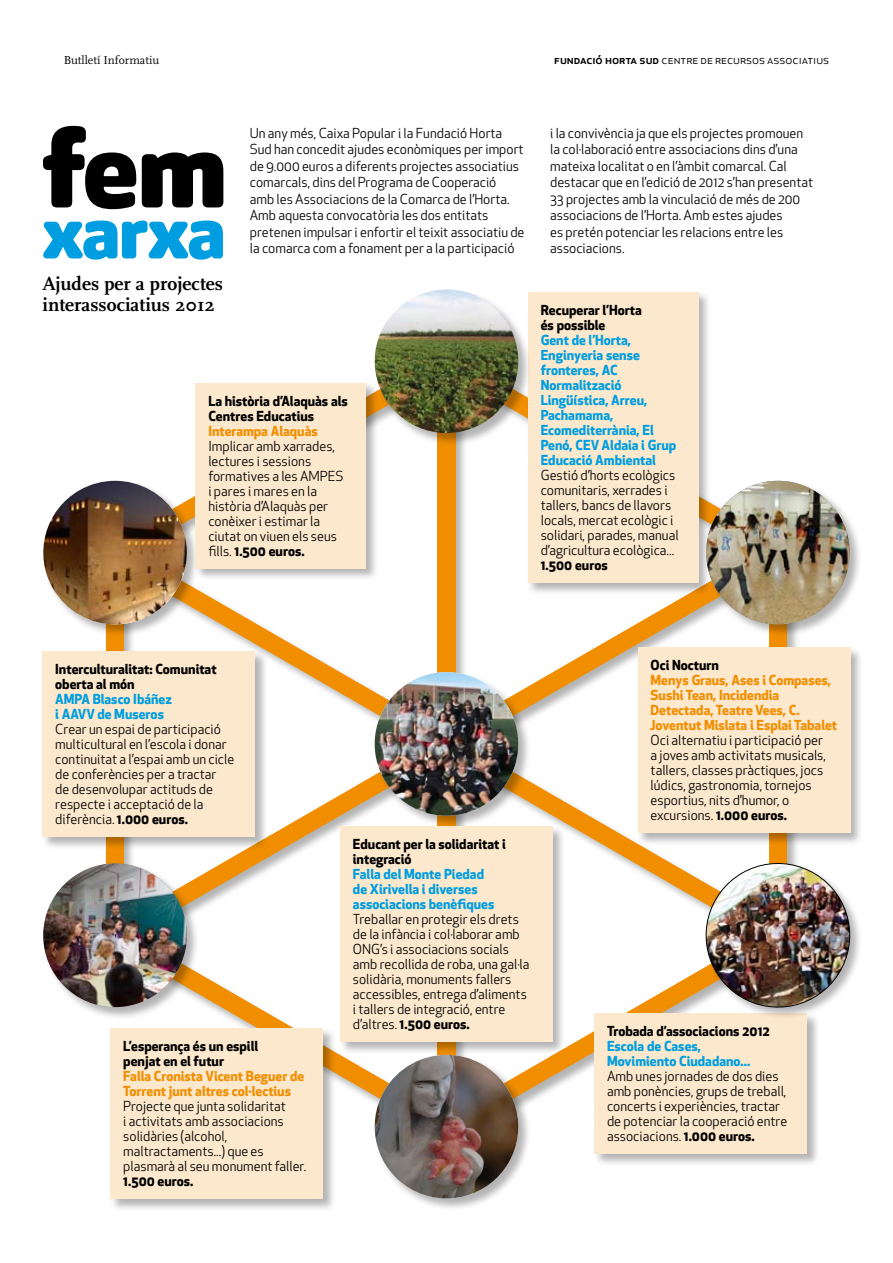
<style>
.page{position:relative;width:893px;height:1263px;background:#fff}
.page>*{position:absolute;margin:0;border:0;box-sizing:border-box;transform-origin:0 0}
.t1{font:800 106.5px "Apex Rounded";color:#000}
.t2{font:800 73.5px "Apex Rounded";letter-spacing:-.01em;color:#009ee0}
.t3{font:700 19.5px/21px "Scala";color:#000}
.t4{font:13.5px/15px "Apex New";color:#000}
.t5{font:700 13.5px/15px "Apex New";color:#009ee0}
.t6{font:700 13.5px/15px "Apex New";color:#000}
.t7{font:700 13.5px/15px "Apex New";color:#f18e00}
.t8{font:12px "Apex New PS Book Caps";color:#000}
.t9{font:12px "Scala";color:#000}
.s1{font-family:"Apex New PS Medium Caps"}
.s2{font-weight:700}
</style>
<div class="page">
<svg style="left:105px;top:453px;width:692px;height:645px"></svg>
<div style="left:373px;top:671px;width:165px;height:164px;background:#000;opacity:.3"></div>
<img style="left:375px;top:672px;width:143px;height:144px;border-radius:72px">
<div style="left:42px;top:862px;width:165px;height:165px;background:#000;opacity:.3"></div>
<img style="left:43px;top:863px;width:144px;height:144px;border-radius:72px">
<div style="left:373px;top:1053px;width:165px;height:165px;background:#000;opacity:.3"></div>
<svg style="left:364px;top:1061px;width:164px;height:147px"></svg>
<img style="left:375px;top:1061px;width:143px;height:138px">
<div style="left:42px;top:479px;width:165px;height:165px;background:#000;opacity:.3"></div>
<svg style="left:42px;top:471px;width:155px;height:164px"></svg>
<img style="left:42px;top:481px;width:146px;height:143px">
<div style="left:194px;top:381px;width:193px;height:207px;background:#000;opacity:.3"></div>
<div style="left:196px;top:383px;width:170px;height:185px;background:#fce8cc"></div>
<div style="left:527px;top:291px;width:190px;height:311px;background:#000;opacity:.3"></div>
<div style="left:528px;top:292px;width:170px;height:291px;background:#fce8cc"></div>
<div style="left:41px;top:650px;width:234px;height:206px;background:#000;opacity:.3"></div>
<div style="left:43px;top:651px;width:212px;height:186px;background:#fce8cc"></div>
<div style="left:109px;top:1027px;width:236px;height:191px;background:#000;opacity:.3"></div>
<div style="left:111px;top:1028px;width:212px;height:171px;background:#fce8cc"></div>
<div style="left:636px;top:646px;width:239px;height:206px;background:#000;opacity:.3"></div>
<div style="left:638px;top:647px;width:212px;height:186px;background:#fce8cc"></div>
<div style="left:593px;top:1012px;width:234px;height:161px;background:#000;opacity:.3"></div>
<div style="left:594px;top:1013px;width:213px;height:141px;background:#fce8cc"></div>
<div style="left:339px;top:825px;width:234px;height:236px;background:#000;opacity:.3"></div>
<div style="left:340px;top:826px;width:213px;height:216px;background:#fce8cc"></div>
<div style="left:373px;top:288px;width:165px;height:165px;background:#000;opacity:.3"></div>
<img style="left:375px;top:289px;width:143px;height:145px">
<div style="left:705px;top:862px;width:164px;height:165px;background:#000;opacity:.3"></div>
<img style="left:695px;top:853px;width:165px;height:165px">
<div style="left:705px;top:479px;width:164px;height:165px;background:#000;opacity:.3"></div>
<img style="left:706px;top:481px;width:144px;height:143px;border-radius:72px">
<p class="t9" style="left:64px;top:53px;width:97px">Butlletí Informatiu</p>
<p class="t8" style="left:554px;top:53px;width:276px"><span class="s1">fundació horta sud</span> centre de recursos associatius</p>
<h1 class="t1" style="left:43px;top:109px;width:185px">fem</h1>
<h2 class="t2" style="left:43px;top:191px;width:184px">xarxa</h2>
<h3 class="t3" style="left:43px;top:273px;width:182px">Ajudes per a projectes interassociatius 2012</h3>
<p class="t4" style="left:250px;top:125px;width:276px;line-height:16.5px">Un any més, Caixa Popular i la Fundació Horta Sud han concedit ajudes econòmiques per import de 9.000 euros a diferents projectes associatius comarcals, dins del Programa de Cooperació<br>amb les Associacions de la Comarca de l’Horta.<br>Amb aquesta convocatòria les dos entitats pretenen impulsar i enfortir el teixit associatiu de la comarca com a fonament per a la participació</p>
<p class="t4" style="left:550px;top:125px;width:264px;line-height:16.5px">i la convivència ja que els projectes promouen la col·laboració entre associacions dins d’una mateixa localitat o en l’àmbit comarcal. Cal destacar que en l’edició de 2012 s’han presentat 33 projectes amb la vinculació de més de 200 associacions de l’Horta. Amb estes ajudes<br>es pretén potenciar les relacions entre les associacions.</p>
<p class="t6" style="left:541px;top:302px;width:103px">Recuperar l’Horta és possible</p>
<p class="t5" style="left:541px;top:332px;width:137px">Gent de l’Horta,<br>Enginyeria sense fronteres, AC<br>Normalització<br>Lingüística, Arreu,<br>Pachamama,<br>Ecomediterrània, El<br>Penó, CEV Aldaia i Grup<br>Educació Ambiental</p>
<p class="t4" style="left:541px;top:467px;width:139px">Gestió d’horts ecològics comunitaris, xerrades i tallers, bancs de llavors locals, mercat ecològic i solidari, parades, manual d’agricultura ecològica...</p>
<p class="t6" style="left:541px;top:557px;width:68px">1.500 euros</p>
<p class="t6" style="left:208px;top:393px;width:141px">La història d’Alaquàs als<br>Centres Educatius</p>
<p class="t7" style="left:208px;top:423px;width:111px">Interampa Alaquàs</p>
<p class="t4" style="left:208px;top:438px;width:137px">Implicar amb xarrades, lectures i sessions formatives a les AMPES i pares i mares en la història d’Alaquàs per conèixer i estimar la ciutat on viuen els seus fills. <span class="s2">1.500 euros.</span></p>
<p class="t6" style="left:55px;top:661px;width:163px">Interculturalitat: Comunitat oberta al món</p>
<p class="t5" style="left:55px;top:691px;width:118px">AMPA Blasco Ibáñez i AAVV de Museros</p>
<p class="t4" style="left:55px;top:721px;width:181px">Crear un espai de participació multicultural en l’escola i donar continuitat a l’espai amb un cicle de conferències per a tractar<br>de desenvolupar actituds de respecte i acceptació de la diferència. <span class="s2">1.000 euros.</span></p>
<p class="t6" style="left:123px;top:1038px;width:136px">L’esperança és un espill penjat en el futur</p>
<p class="t7" style="left:123px;top:1068px;width:183px">Falla Cronista Vicent Beguer de<br>Torrent junt altres col·lectius</p>
<p class="t4" style="left:123px;top:1099px;width:184px">Projecte que junta solidaritat<br>i activitats amb associacions solidàries (alcohol, maltractaments...) que es plasmarà al seu monument faller.</p>
<p class="t6" style="left:123px;top:1173px;width:72px">1.500 euros.</p>
<p class="t6" style="left:353px;top:836px;width:154px">Educant per la solidaritat i integració</p>
<p class="t5" style="left:353px;top:866px;width:143px">Falla del Monte Piedad de Xirivella i diverses associacions benèfiques</p>
<p class="t4" style="left:353px;top:912px;width:178px">Treballar en protegir els drets de la infància i col·laborar amb<br>ONG’s i associacions socials amb recollida de roba, una gal·la solidària, monuments fallers accessibles, entrega d’aliments i tallers de integració, entre d’altres. <span class="s2">1.500 euros.</span></p>
<p class="t6" style="left:651px;top:657px;width:70px">Oci Nocturn</p>
<p class="t7" style="left:651px;top:672px;width:188px">Menys Graus, Ases i Compases,<br>Sushi Tean, Incidendia<br>Detectada, Teatre Vees, C.<br>Joventut Mislata i Esplai Tabalet</p>
<p class="t4" style="left:651px;top:732px;width:177px">Oci alternatiu i participació per a joves amb activitats musicals, tallers, classes pràctiques, jocs lúdics, gastronomia, tornejos esportius, nits d’humor, o excursions. <span class="s2">1.000 euros.</span></p>
<p class="t6" style="left:607px;top:1023px;width:164px">Trobada d’associacions 2012</p>
<p class="t5" style="left:607px;top:1038px;width:145px">Escola de Cases,<br>Movimiento Ciudadano...</p>
<p class="t4" style="left:607px;top:1069px;width:182px">Amb unes jornades de dos dies amb ponències, grups de treball, concerts i experiències, tractar de potenciar la cooperació entre associacions. <span class="s2">1.000 euros.</span></p>
</div>
